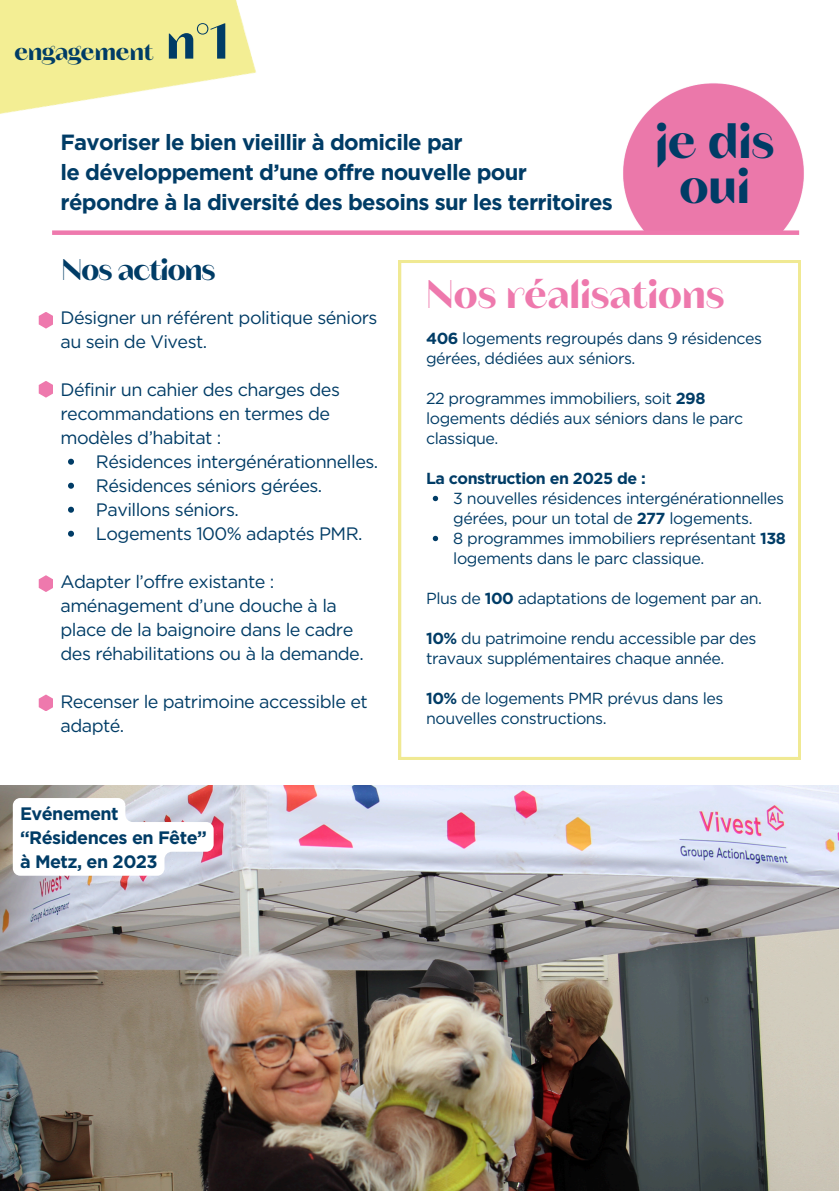
<style>
.page{position:relative;width:839px;height:1191px;background:#fff}
.page>*{position:absolute;margin:0;border:0;box-sizing:border-box;transform-origin:0 0}
.t1{font:700 50px "Fromage";color:#003c66}
.t2{font:700 49px/45px "Fromage";color:#003c66;text-align:center}
.t3{font:700 40px "Fromage";color:#ee79ad}
.t4{font:700 30px "Fromage";letter-spacing:-.03em;color:#003c66}
.t5{font:700 24px "Fromage";color:#003c66}
.t6{font:700 22px/30px "Gotham";letter-spacing:-.03em;color:#003c66}
.t7{font:18px/24px "Gotham";letter-spacing:-.03em;color:#003c66}
.t8{font:700 18px/24px "Gotham";letter-spacing:-.03em;color:#003c66}
.t9{font:16px/20px "Gotham";letter-spacing:-.03em;color:#003c66}
.t10{font:700 16px "Gotham";letter-spacing:-.03em;color:#003c66}
.s1{font-weight:700}
</style>
<div class="page">
<img style="left:0;top:786px;width:838px;height:405px">
<img style="left:623px;top:83px;width:181px;height:152px">
<div style="left:52px;top:230px;width:747px;height:5px;background:#ee79ad"></div>
<svg style="left:398px;top:260px;width:402px;height:500px"></svg>
<img style="left:0;top:0;width:369px;height:235px">
<svg style="left:39px;top:312px;width:14px;height:17px"></svg>
<svg style="left:39px;top:381px;width:14px;height:17px"></svg>
<svg style="left:39px;top:575px;width:14px;height:17px"></svg>
<svg style="left:39px;top:695px;width:14px;height:16px"></svg>
<svg style="left:68px;top:459px;width:6px;height:6px"></svg>
<svg style="left:68px;top:483px;width:6px;height:6px"></svg>
<svg style="left:68px;top:507px;width:6px;height:6px"></svg>
<svg style="left:68px;top:531px;width:6px;height:6px"></svg>
<svg style="left:433px;top:496px;width:5px;height:5px"></svg>
<svg style="left:433px;top:536px;width:5px;height:5px"></svg>
<svg style="left:13px;top:798px;width:201px;height:78px"></svg>
<p class="t5" style="left:14px;top:37px;width:141px">engagement</p>
<p class="t1" style="left:166px;top:11px;width:64px">n°1</p>
<h1 class="t6" style="left:60px;top:127px;width:554px">Favoriser le bien vieillir à domicile par<br>le développement d’une offre nouvelle pour répondre à la diversité des besoins sur les territoires</h1>
<h1 class="t2" style="left:655px;top:119px;width:121px">je dis oui</h1>
<h5 class="t4" style="left:62px;top:251px;width:155px">Nos actions</h5>
<h4 class="t7" style="left:60px;top:305px;width:318px">Désigner un référent politique séniors au sein de Vivest.</h4>
<h3 class="t7" style="left:60px;top:377px;width:281px">Définir un cahier des charges des recommandations en termes de modèles d’habitat :</h3>
<h2 class="t7" style="left:96px;top:449px;width:284px">Résidences intergénérationnelles.</h2>
<p class="t7" style="left:96px;top:473px;width:228px">Résidences séniors gérées.</p>
<p class="t7" style="left:96px;top:497px;width:144px">Pavillons séniors.</p>
<p class="t7" style="left:96px;top:521px;width:268px">Logements 100% adaptés PMR.</p>
<p class="t7" style="left:60px;top:569px;width:305px">Adapter l’offre existante : aménagement d’une douche à la place de la baignoire dans le cadre des réhabilitations ou à la demande.</p>
<p class="t7" style="left:60px;top:689px;width:309px">Recenser le patrimoine accessible et adapté.</p>
<p class="t8" style="left:20px;top:801px;width:188px">Evénement “Résidences en Fête” à Metz, en 2023</p>
<p class="t3" style="left:426px;top:269px;width:299px">Nos réalisations</p>
<p class="t9" style="left:426px;top:328px;width:337px"><span class="s1">406</span> logements regroupés dans 9 résidences gérées, dédiées aux séniors.</p>
<p class="t9" style="left:426px;top:388px;width:319px">22 programmes immobiliers, soit <span class="s1">298 </span>logements dédiés aux séniors dans le parc classique.</p>
<p class="t10" style="left:426px;top:468px;width:221px">La construction en 2025 de :</p>
<p class="t9" style="left:453px;top:488px;width:332px">3 nouvelles résidences intergénérationnelles gérées, pour un total de <span class="s1">277</span> logements.</p>
<p class="t9" style="left:453px;top:528px;width:334px">8 programmes immobiliers représentant <span class="s1">138 </span>logements dans le parc classique.</p>
<p class="t9" style="left:426px;top:588px;width:337px">Plus de <span class="s1">100</span> adaptations de logement par an.</p>
<p class="t9" style="left:426px;top:628px;width:332px"><span class="s1">10%</span> du patrimoine rendu accessible par des travaux supplémentaires chaque année.</p>
<p class="t9" style="left:426px;top:688px;width:299px"><span class="s1">10%</span> de logements PMR prévus dans les nouvelles constructions.</p>
</div>
